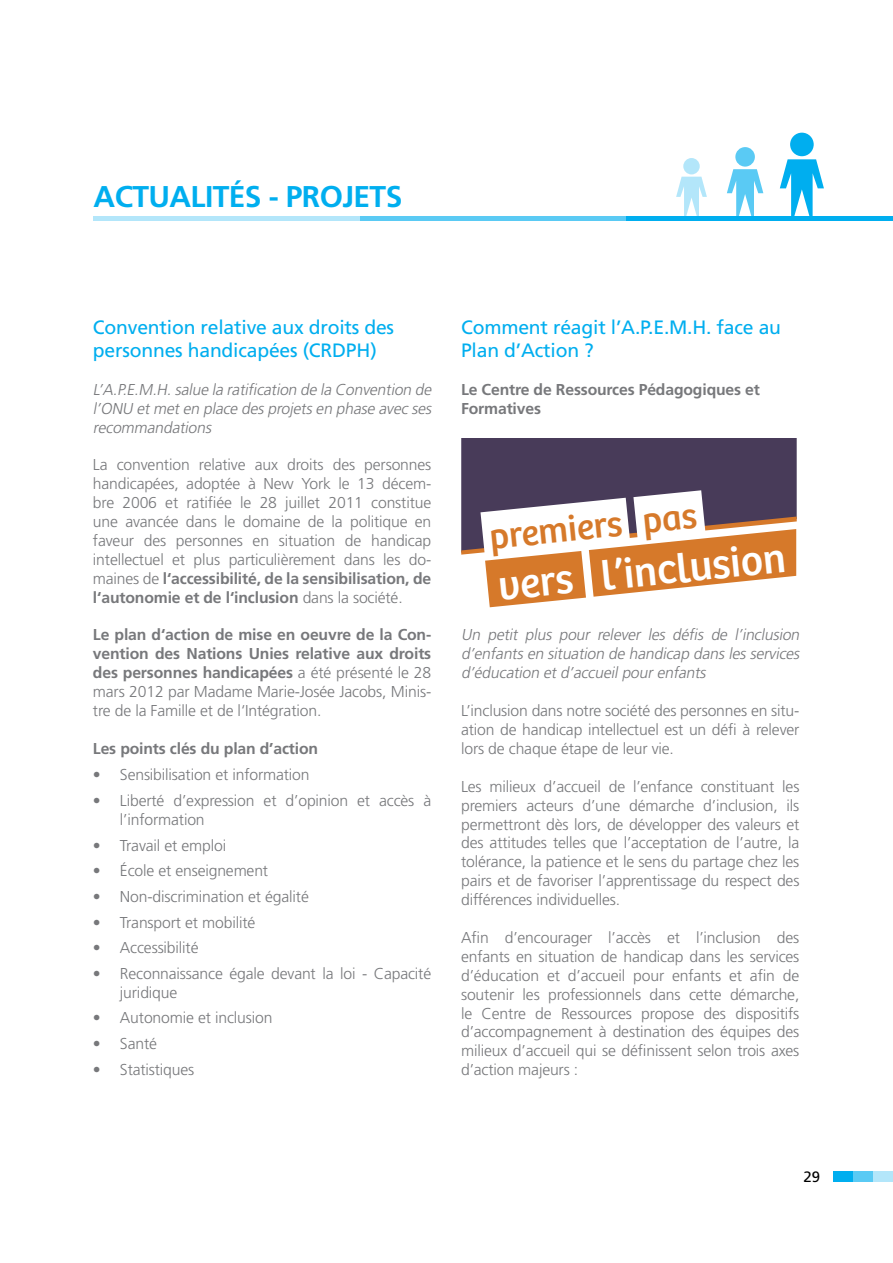
<style>
.page{position:relative;width:893px;height:1263px;background:#fff}
.page>*{position:absolute;margin:0;border:0;box-sizing:border-box;transform-origin:0 0}
.t1{font:42.75px "Bree";color:#fff}
.t2{font:36.6px "Bree";color:#d6792a}
.t3{font:700 30px "Frutiger";letter-spacing:-.02em;color:#00aeef}
.t4{font:19.35px/23.2px "Frutiger";letter-spacing:-.01em;color:#00aeef}
.t5{font:300 15.75px/18.9px "Frutiger";letter-spacing:-.01em;color:#77787b;text-align:justify}
.t6{font:700 15.75px/18.9px "Frutiger";letter-spacing:-.01em;color:#77787b;text-align:justify}
.t7{font:italic 300 15.75px/18.9px "Frutiger";color:#77787b;text-align:justify}
.t8{font:15px "Frutiger";color:#000}
.s1{font-weight:700}
.s2{font-weight:300}
</style>
<div class="page">
<div style="left:461px;top:438px;width:336px;height:52px;background:#483b59"></div>
<svg style="left:461px;top:490px;width:336px;height:117px"></svg>
<div style="left:683px;top:158px;width:17px;height:16px;background:#b3e6fa;border-radius:50%"></div>
<svg style="left:676px;top:177px;width:31px;height:39px"></svg>
<svg style="left:735px;top:147px;width:20px;height:20px"></svg>
<svg style="left:727px;top:169px;width:36px;height:47px"></svg>
<div style="left:790px;top:133px;width:24px;height:23px;background:#00aeef;border-radius:50%"></div>
<svg style="left:780px;top:159px;width:44px;height:57px"></svg>
<div style="left:627px;top:216px;width:266px;height:5px;background:#00aeef"></div>
<div style="left:94px;top:216px;width:266px;height:5px;background:#b3e6fa"></div>
<div style="left:360px;top:216px;width:267px;height:5px;background:#5acaf4"></div>
<div style="left:833px;top:1171px;width:20px;height:11px;background:#00aeef"></div>
<div style="left:873px;top:1171px;width:20px;height:11px;background:#b3e6fa"></div>
<div style="left:853px;top:1171px;width:20px;height:11px;background:#5acaf4"></div>
<h3 class="t3" style="left:94px;top:179px;width:310px">Actualités - projets</h3>
<p class="t4" style="left:93px;top:315px;width:303px">Convention relative aux droits des personnes handicapées (CRDPH)</p>
<p class="t7" style="left:93px;top:380px;width:343px">L’A.P.E.M.H.salue la ratification de la Convention de l’ONU etmeten place desprojetsen phase avec ses recommandations</p>
<p class="t5" style="left:93px;top:456px;width:340px">La convention relative aux droits des personnes handicapées, adoptée à New York le 13 décem&shy;bre 2006 et ratifiée le 28 juillet 2011 constitue une avancée dans le domaine de la politique en faveur des personnes en situation de handicap intellectuel et plus particulièrement dans les do&shy;maines de <span class="s1">l‘accessibilité, de la sensibilisation, de l‘autonomie et de l‘inclusion</span> dans la société.</p>
<p class="t6" style="left:93px;top:626px;width:340px">Le plan d‘action de mise en oeuvre de la Con&shy;vention des Nations Unies relative aux droits des personnes handicapées <span class="s2">a été présenté le 28 mars 2012 par Madame Marie-Josée Jacobs, Minis&shy;tre de la Famille et de l‘Intégration.</span></p>
<p class="t6" style="left:93px;top:739px;width:227px">Les points clés du plan d’action</p>
<p class="t5" style="left:93px;top:766px;width:218px">• Sensibilisation et information</p>
<p class="t5" style="left:120px;top:791px;width:313px;text-indent:-27px">• Liberté d’expression et d’opinion et accès à l’information</p>
<p class="t5" style="left:93px;top:836px;width:135px">• Travail et emploi</p>
<p class="t5" style="left:93px;top:861px;width:177px">• école et enseignement</p>
<p class="t5" style="left:93px;top:887px;width:217px">• Non-discrimination et égalité</p>
<p class="t5" style="left:93px;top:913px;width:164px">• Transport et mobilité</p>
<p class="t5" style="left:93px;top:938px;width:107px">• Accessibilité</p>
<p class="t5" style="left:120px;top:964px;width:313px;text-indent:-27px">• Reconnaissance égale devant la loi - Capacité juridique</p>
<p class="t5" style="left:93px;top:1009px;width:181px">• Autonomie et inclusion</p>
<p class="t5" style="left:93px;top:1034px;width:65px">• Santé</p>
<p class="t5" style="left:93px;top:1060px;width:103px">• Statistiques</p>
<p class="t4" style="left:461px;top:315px;width:321px">Comment réagit l’A.P.E.M.H. face au<br>Plan d’Action ?</p>
<p class="t6" style="left:461px;top:380px;width:300px">Le Centre de Ressources Pédagogiques et<br>Formatives</p>
<h2 class="t2" style="left:487px;top:516px;width:210px;rotate:-6deg">premiers pas</h2>
<h1 class="t1" style="left:495px;top:562px;width:290px;rotate:-6deg">vers l’inclusion</h1>
<p class="t7" style="left:461px;top:626px;width:343px">Un petit plus pour relever les défis de l’inclusion d’enfantsen situation de handicap danslesservices d’éducation etd’accueilpourenfants</p>
<p class="t5" style="left:461px;top:701px;width:340px">L’inclusion dans notre société des personnes en situ&shy;ation de handicap intellectuel est un défi à relever lors de chaque étape de leur vie.</p>
<p class="t5" style="left:461px;top:777px;width:340px">Les milieux d’accueil de l’enfance constituant les premiers acteurs d’une démarche d’inclusion, ils permettront dès lors, de développer des valeurs et des attitudes telles que l’acceptation de l’autre, la tolérance, la patience et le sens du partage chez les pairs et de favoriser l’apprentissage du respect des différences individuelles.</p>
<p class="t5" style="left:461px;top:928px;width:340px">Afin d’encourager l’accès et l’inclusion des enfants en situation de handicap dans les services d’éducation et d’accueil pour enfants et afin de soutenir les professionnels dans cette démarche, le Centre de Ressources propose des dispositifs d’accompagnement à destination des équipes des milieux d’accueil qui se définissent selon trois axes d’action majeurs :</p>
<p class="t8" style="left:803px;top:1168px;width:18px">29</p>
</div>
